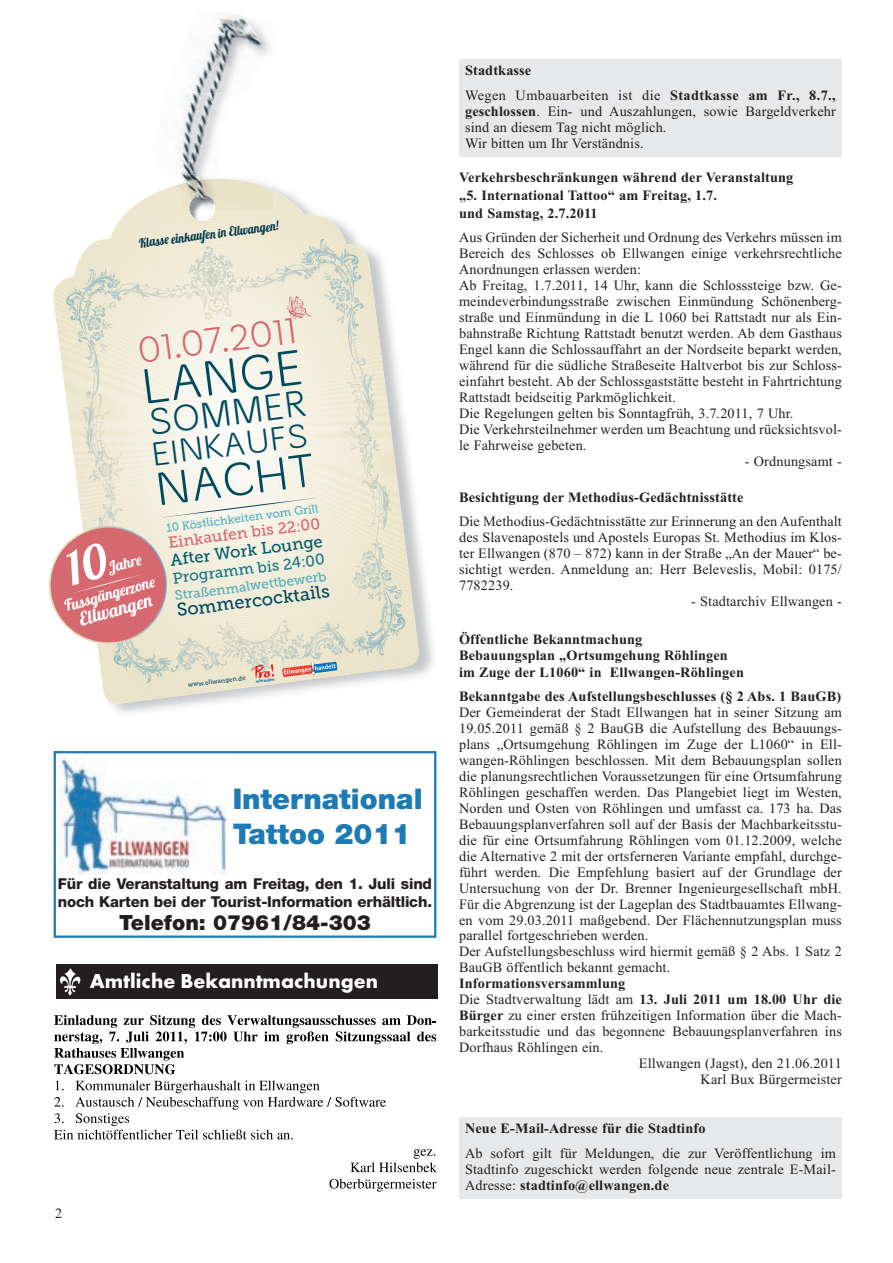
<style>
.page{position:relative;width:893px;height:1263px;background:#fff}
.page>*{position:absolute;margin:0;border:0;box-sizing:border-box;transform-origin:0 0}
.t1{font:51.45px "Merge";color:#004a60}
.t2{font:48.6px "Merge";color:#004a60}
.t3{font:38.4px "Merge";color:#004a60}
.t4{font:37.65px "Merge";color:#d6686f}
.t5{font:34.5px "Merge";color:#004a60}
.t6{font:900 28.5px/34.2px "Helvetica Neue LT Std";color:#1c7bb4}
.t7{font:700 21px "Futura T";color:#fff}
.t8{font:900 21px "Helvetica Neue LT Std";color:#231f20}
.t9{font:18.6px "Lobster 1.4";color:#fff}
.t10{font:18.15px "Museo Slab 500";color:#004a60}
.t11{font:16.5px "Museo Slab 500";color:#005a67}
.t12{font:15.75px "Museo Slab 500";color:#d6686f}
.t13{font:15.3px "Museo Slab 500";color:#157985}
.t14{font:15.15px/25.3px "Lobster 1.4";color:#fff}
.t15{font:800 15px/18px "Helvetica Neue LT Std";letter-spacing:-.01em;color:#231f20}
.t16{font:14.25px/15.9px "Times New Roman";letter-spacing:.01em;color:#231f20}
.t17{font:700 14.25px/18px "Times New Roman";letter-spacing:.01em;color:#231f20}
.t18{font:13.5px "Museo Slab 500";color:#4cafba}
.t19{font:12.9px "Lobster 1.4";color:#00394c;scale:.9 1}
.t20{font:11.55px "Museo Slab 500";color:#4cafba}
.t21{font:6.15px "Museo Slab 500";color:#004a60}
.t22{font:700 4.35px "Meta";color:#0072bc}
.s1{font-weight:400}
.s2{font-weight:700}
</style>
<div class="page">
<div style="left:56px;top:965px;width:382px;height:34px;background:#231f20"></div>
<svg style="left:98px;top:186px;width:322px;height:518px"></svg>
<img style="left:189px;top:212px;width:26px;height:9px">
<svg style="left:282px;top:662px;width:55px;height:15px"></svg>
<svg style="left:251px;top:664px;width:24px;height:15px"></svg>
<img style="left:181px;top:179px;width:92px;height:33px">
<img style="left:175px;top:122px;width:6px;height:38px">
<img style="left:188px;top:83px;width:8px;height:10px">
<img style="left:196px;top:13px;width:75px;height:80px">
<img style="left:181px;top:93px;width:35px;height:81px">
<img style="left:206px;top:93px;width:21px;height:31px">
<img style="left:181px;top:174px;width:36px;height:5px">
<img style="left:181px;top:179px;width:36px;height:22px">
<img style="left:191px;top:195px;width:21px;height:9px">
<img style="left:59px;top:758px;width:169px;height:115px">
<div style="left:54px;top:751px;width:382px;height:187px;border:2px solid #1c7bb4"></div>
<svg style="left:54px;top:1015px;width:382px;height:59px"></svg>
<svg style="left:54px;top:1080px;width:332px;height:59px"></svg>
<svg style="left:350px;top:1149px;width:87px;height:23px"></svg>
<svg style="left:329px;top:1179px;width:107px;height:13px"></svg>
<div style="left:459px;top:60px;width:383px;height:97px;background:#e7e8e9"></div>
<div style="left:459px;top:1117px;width:383px;height:82px;background:#e7e8e9"></div>
<svg style="left:175px;top:184px;width:10px;height:8px"></svg>
<svg style="left:48px;top:239px;width:309px;height:411px;background:#eee2d5"></svg>
<p class="t19" style="left:138px;top:235px;width:157px;rotate:-7deg">Klasse einkaufen in Ellwangen!</p>
<p class="t4" style="left:137px;top:337px;width:161px;rotate:-7deg">01.07.2011</p>
<p class="t1" style="left:140px;top:370px;width:164px;rotate:-7deg">LANGE</p>
<p class="t3" style="left:147px;top:409px;width:161px;rotate:-7deg">SOMMER</p>
<p class="t5" style="left:150px;top:443px;width:159px;rotate:-7deg">EINKAUFS</p>
<p class="t2" style="left:154px;top:473px;width:162px;rotate:-7deg">NACHT</p>
<p class="t20" style="left:166px;top:523px;width:155px;rotate:-7deg">10 Köstlichkeiten vom Grill</p>
<p class="t12" style="left:168px;top:537px;width:154px;rotate:-7deg">Einkaufen bis 22:00</p>
<p class="t11" style="left:170px;top:554px;width:155px;rotate:-7deg">After Work Lounge</p>
<p class="t13" style="left:172px;top:572px;width:154px;rotate:-7deg">Programm bis 24:00</p>
<p class="t14" style="left:55px;top:569px;width:94px;text-indent:51px;rotate:-15deg">Jahre<br>Fussgängerz one</p>
<p class="t18" style="left:174px;top:590px;width:154px;rotate:-7deg">Straßenmalwettbewerb</p>
<p class="t10" style="left:176px;top:603px;width:155px;rotate:-7deg">Sommercocktails</p>
<p class="t9" style="left:77px;top:609px;width:77px;rotate:-15deg">Ellwangen</p>
<p class="t21" style="left:188px;top:683px;width:60px;rotate:-7deg">www.ellwangen.de</p>
<p class="t22" style="left:256px;top:679px;width:20px;rotate:-7deg">ellwangen</p>
<p class="t6" style="left:233px;top:784px;width:191px">International<br>Tattoo 2011</p>
<p class="t15" style="left:58px;top:876px;width:376px">Für die Veranstaltung am Freitag, den 1. Juli sind noch Karten bei der Tourist-Information erhältlich.</p>
<p class="t8" style="left:119px;top:915px;width:253px">Telefon: 07961/84-303</p>
<p class="t7" style="left:90px;top:973px;width:290px">Amtliche Bekanntmachungen</p>
<p class="t16" style="left:55px;top:1207px;width:9px">2</p>
<p class="t17" style="left:465px;top:60px;width:372px;line-height:24.5px">Stadtkasse<br><span class="s1">Wegen Umbauarbeiten ist die</span> Stadtkasse am Fr., 8.7.,</p>
<p class="t16" style="left:465px;top:105px;width:372px"><span class="s2">geschlossen</span>. Ein- und Auszahlungen, sowie Bargeldverkehr sind an diesem Tag nicht möglich.<br>Wir bitten um Ihr Verständnis.</p>
<p class="t17" style="left:459px;top:170px;width:336px">Verkehrsbeschränkungen während der Veranstaltung „5. International Tattoo“ am Freitag, 1.7.<br>und Samstag, 2.7.2011</p>
<p class="t16" style="left:459px;top:231px;width:384px">Aus Gründen der Sicherheit und Ordnung des Verkehrs müssen im Bereich des Schlosses ob Ellwangen einige verkehrsrechtliche Anordnungen erlassen werden:<br>Ab Freitag, 1.7.2011, 14 Uhr, kann die Schlosssteige bzw. Ge&shy;meindeverbindungsstraße zwischen Einmündung Schönenberg&shy;straße und Einmündung in die L 1060 bei Rattstadt nur als Ein&shy;bahnstraße Richtung Rattstadt benutzt werden. Ab dem Gasthaus Engel kann die Schlossauffahrt an der Nordseite beparkt werden, während für die südliche Straßeseite Haltverbot bis zur Schloss&shy;einfahrt besteht. Ab der Schlossgaststätte besteht in Fahrtrichtung Rattstadt beidseitig Parkmöglichkeit.<br>Die Regelungen gelten bis Sonntagfrüh, 3.7.2011, 7 Uhr.<br>Die Verkehrsteilnehmer werden um Beachtung und rücksichtsvol&shy;le Fahrweise gebeten.</p>
<p class="t16" style="left:745px;top:454px;width:98px">- Ordnungsamt -</p>
<p class="t16" style="left:459px;top:486px;width:384px;line-height:24.5px"><span class="s2">Besichtigung der Methodius-Gedächtnisstätte<br></span>Die Methodius-Gedächtnisstätte zur Erinnerung an den Aufenthalt</p>
<p class="t16" style="left:459px;top:531px;width:384px;text-align:justify">des Slavenapostels und Apostels Europas St. Methodius im Klos&shy;ter Ellwangen (870 – 872) kann in der Straße „An der Mauer“ be&shy;sichtigt werden. Anmeldung an: Herr Beleveslis, Mobil: 0175/ 7782239.</p>
<p class="t16" style="left:691px;top:595px;width:152px">- Stadtarchiv Ellwangen -</p>
<p class="t17" style="left:459px;top:632px;width:286px;line-height:16.5px">Öffentliche Bekanntmachung<br>Bebauungsplan „Ortsumgehung Röhlingen im Zuge der L1060“ in Ellwangen-Röhlingen</p>
<p class="t17" style="left:459px;top:689px;width:383px">Bekanntgabe des Aufstellungsbeschlusses (§ 2 Abs. 1 BauGB)</p>
<p class="t16" style="left:459px;top:706px;width:384px">Der Gemeinderat der Stadt Ellwangen hat in seiner Sitzung am</p>
<p class="t16" style="left:459px;top:722px;width:384px">19.05.2011 gemäß § 2 BauGB die Aufstellung des Bebauungs-</p>
<p class="t16" style="left:459px;top:738px;width:384px">plans „Ortsumgehung Röhlingen im Zuge der L1060“ in Ell-</p>
<p class="t16" style="left:459px;top:754px;width:384px">wangen-Röhlingen beschlossen. Mit dem Bebauungsplan sollen</p>
<p class="t16" style="left:459px;top:770px;width:384px">die planungsrechtlichen Voraussetzungen für eine Ortsumfahrung</p>
<p class="t16" style="left:459px;top:786px;width:384px">Röhlingen geschaffen werden. Das Plangebiet liegt im Westen,</p>
<p class="t16" style="left:459px;top:802px;width:384px">Norden und Osten von Röhlingen und umfasst ca. 173 ha. Das</p>
<p class="t16" style="left:459px;top:817px;width:384px">Bebauungsplanverfahren soll auf der Basis der Machbarkeitsstu-</p>
<p class="t16" style="left:459px;top:833px;width:384px">die für eine Ortsumfahrung Röhlingen vom 01.12.2009, welche</p>
<p class="t16" style="left:459px;top:849px;width:384px">die Alternative 2 mit der ortsferneren Variante empfahl, durchge-</p>
<p class="t16" style="left:459px;top:865px;width:384px">führt werden. Die Empfehlung basiert auf der Grundlage der</p>
<p class="t16" style="left:459px;top:881px;width:384px">Untersuchung von der Dr. Brenner Ingenieurgesellschaft mbH.</p>
<p class="t16" style="left:459px;top:897px;width:384px">Für die Abgrenzung ist der Lageplan des Stadtbauamtes Ellwang-</p>
<p class="t16" style="left:459px;top:913px;width:384px">en vom 29.03.2011 maßgebend. Der Flächennutzungsplan muss</p>
<p class="t16" style="left:459px;top:929px;width:191px">parallel fortgeschrieben werden.</p>
<p class="t16" style="left:459px;top:945px;width:384px">Der Aufstellungsbeschluss wird hiermit gemäß § 2 Abs. 1 Satz 2</p>
<p class="t16" style="left:459px;top:961px;width:213px">BauGB öffentlich bekannt gemacht.</p>
<p class="t17" style="left:459px;top:976px;width:168px">Informationsversammlung</p>
<p class="t16" style="left:459px;top:993px;width:384px">Die Stadtverwaltung lädt am <span class="s2">13. Juli 2011 um 18.00 Uhr die</span></p>
<p class="t16" style="left:459px;top:1009px;width:384px"><span class="s2">Bürger</span> zu einer ersten frühzeitigen Information über die Mach-</p>
<p class="t16" style="left:459px;top:1025px;width:384px">barkeitsstudie und das begonnene Bebauungsplanverfahren ins</p>
<p class="t16" style="left:459px;top:1041px;width:146px">Dorfhaus Röhlingen ein.</p>
<p class="t16" style="left:639px;top:1057px;width:204px">Ellwangen (Jagst), den 21.06.2011</p>
<p class="t16" style="left:701px;top:1073px;width:143px">Karl Bux Bürgermeister</p>
<p class="t16" style="left:465px;top:1118px;width:372px;line-height:24.5px"><span class="s2">Neue E-Mail-Adresse für die Stadtinfo<br></span>Ab sofort gilt für Meldungen, die zur Veröffentlichung im</p>
<p class="t16" style="left:465px;top:1162px;width:372px">Stadtinfo zugeschickt werden folgende neue zentrale E-Mail-<br>Adresse: <span class="s2">stadtinfo@ellwangen.de</span></p>
</div>
